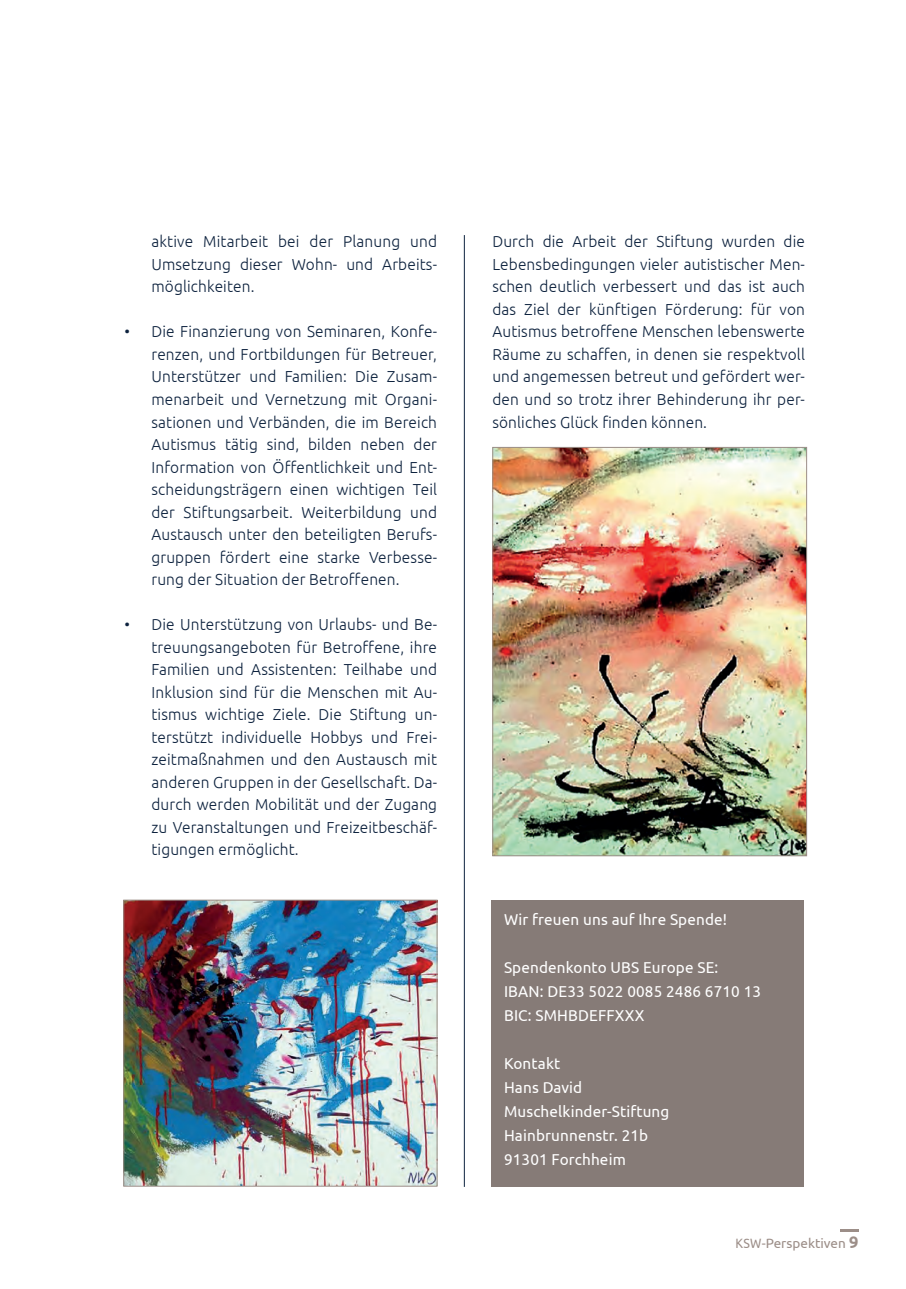
<style>
.page{position:relative;width:906px;height:1289px;background:#fff}
.page>*{position:absolute;margin:0;border:0;box-sizing:border-box;transform-origin:0 0}
.t1{font:300 15.9px/22.5px "Ubuntu";letter-spacing:.01em;color:#0d223e;text-align:justify}
.t2{font:15.75px/24px "Ubuntu";letter-spacing:.01em;color:#fff}
.t3{font:13.5px "Ubuntu";color:#9c8e88;scale:.9 1}
.s1{font-weight:700;font-size:16.5px}
</style>
<div class="page">
<svg style="left:840px;top:1229px;width:19px;height:2px"></svg>
<hr style="left:464px;top:235px;width:1px;height:951px;background:#0d223e">
<img style="left:494px;top:449px;width:311px;height:405px">
<div style="left:492px;top:447px;width:315px;height:409px;border:1px solid #9c8e88"></div>
<div style="left:491px;top:900px;width:313px;height:286px;background:#867b77"></div>
<img style="left:125px;top:901px;width:310px;height:283px">
<div style="left:123px;top:899px;width:314px;height:287px;border:1px solid #9c8e88"></div>
<p class="t1" style="left:151px;top:230px;width:287px">aktive Mitarbeit bei der Planung und Umsetzung dieser Wohn- und Arbeits&shy;möglichkeiten.</p>
<p class="t1" style="left:151px;top:320px;width:287px;text-indent:-27px">• Die Finanzierung von Seminaren, Konfe&shy;renzen, und Fortbildungen für Betreuer, Unterstützer und Familien: Die Zusam&shy;menarbeit und Vernetzung mit Organi&shy;sationen und Verbänden, die im Bereich Autismus tätig sind, bilden neben der Information von Öffentlichkeit und Ent&shy;scheidungsträgern einen wichtigen Teil der Stiftungsarbeit. Weiterbildung und Austausch unter den beteiligten Berufs&shy;gruppen fördert eine starke Verbesse&shy;rung der Situation der Betroffenen.</p>
<p class="t1" style="left:151px;top:612px;width:287px;text-indent:-27px">• Die Unterstützung von Urlaubs- und Be&shy;treuungsangeboten für Betroffene, ihre Familien und Assistenten: Teilhabe und Inklusion sind für die Menschen mit Au&shy;tismus wichtige Ziele. Die Stiftung un&shy;terstützt individuelle Hobbys und Frei&shy;zeitmaßnahmen und den Austausch mit anderen Gruppen in der Gesellschaft. Da&shy;durch werden Mobilität und der Zugang zu Veranstaltungen und Freizeitbeschäf&shy;tigungen ermöglicht.</p>
<p class="t1" style="left:492px;top:230px;width:314px">Durch die Arbeit der Stiftung wurden die Lebensbedingungen vieler autistischer Men&shy;schen deutlich verbessert und das ist auch das Ziel der künftigen Förderung: für von Autismus betroffene Menschen lebenswerte Räume zu schaffen, in denen sie respektvoll und angemessen betreut und gefördert wer&shy;den und so trotz ihrer Behinderung ihr per&shy;sönliches Glück finden können.</p>
<p class="t2" style="left:504px;top:907px;width:225px">Wir freuen uns auf Ihre Spende!</p>
<p class="t2" style="left:504px;top:955px;width:258px">Spendenkonto UBS Europe SE:<br>IBAN: DE33 5022 0085 2486 6710 13<br>BIC: SMHBDEFFXXX</p>
<p class="t2" style="left:504px;top:1051px;width:167px">Kontakt<br>Hans David<br>Muschelkinder-Stiftung<br>Hainbrunnenstr. 21b<br>91301 Forchheim</p>
<p class="t3" style="left:735px;top:1234px;width:138px">KSW-Perspektiven <span class="s1">9</span></p>
</div>
